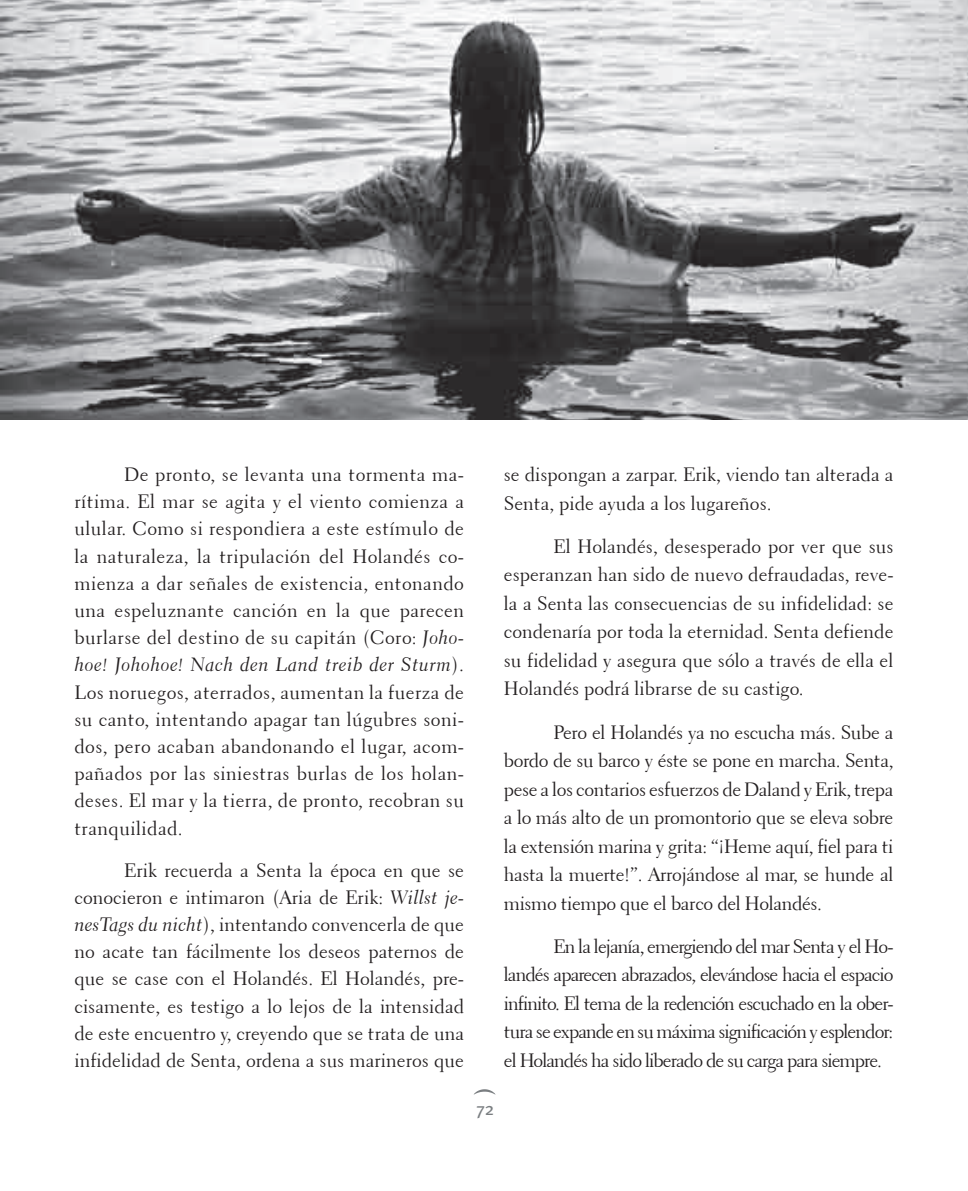
<style>
.page{position:relative;width:968px;height:1191px;background:#fff}
.page>*{position:absolute;margin:0;border:0;box-sizing:border-box;transform-origin:0 0}
.t1{font:19.25px/27.1px "Transitional 521 BT Roman A";color:#231f20;text-align:justify}
.t2{font:19.25px "Transitional 521 BT Cursive A";letter-spacing:.02em;color:#231f20}
.t3{font:17.5px "Meta";color:#7a7e81}
.s1{font-family:"Transitional 521 BT Cursive A"}
.s2{font-family:"Transitional 521 BT Roman A"}
</style>
<div class="page">
<svg style="left:474px;top:1089px;width:21px;height:5px"></svg>
<img style="left:0;top:0;width:967px;height:419px">
<p class="t1" style="left:74px;top:461px;width:391px;text-indent:50px">De pronto, se levanta una tormenta ma&shy;rítima. El mar se agita y el viento comienza a ulular. Como si respondiera a este estímulo de la naturaleza, la tripulación del Holandés co&shy;mienza a dar señales de existencia, entonando una espeluznante canción en la que parecen burlarse del destino de su capitán (Coro: <span class="s1">Joho-</span></p>
<p class="t2" style="left:74px;top:653px;width:391px">hoe! Johohoe! Nach den Land treib der Sturm<span class="s2">).</span></p>
<p class="t1" style="left:74px;top:678px;width:391px">Los noruegos, aterrados, aumentan la fuerza de su canto, intentando apagar tan lúgubres soni&shy;dos, pero acaban abandonando el lugar, acom&shy;pañados por las siniestras burlas de los holan&shy;deses. El mar y la tierra, de pronto, recobran su tranquilidad.</p>
<p class="t1" style="left:74px;top:856px;width:391px;text-indent:50px">Erik recuerda a Senta la época en que se conocieron e intimaron (Aria de Erik: <span class="s1">Willst je&shy;nesTags du nicht</span>), intentando convencerla de que no acate tan fácilmente los deseos paternos de que se case con el Holandés. El Holandés, pre&shy;cisamente, es testigo a lo lejos de la intensidad de este encuentro y, creyendo que se trata de una infidelidad de Senta, ordena a sus marineros que</p>
<p class="t1" style="left:504px;top:460px;width:391px;line-height:28.5px">se dispongan a zarpar. Erik, viendo tan alterada a<br>Senta, pide ayuda a los lugareños.</p>
<p class="t1" style="left:504px;top:532px;width:391px;line-height:28.5px;text-indent:50px">El Holandés, desesperado por ver que sus esperanzan han sido de nuevo defraudadas, reve&shy;la a Senta las consecuencias de su infidelidad: se condenaría por toda la eternidad. Senta defiende su fidelidad y asegura que sólo a través de ella el Holandés podrá librarse de su castigo.</p>
<p class="t1" style="left:504px;top:718px;width:391px;line-height:28.5px;text-indent:50px">Pero el Holandés ya no escucha más. Sube a bordo de su barco y éste se pone en marcha. Senta, pese a los contarios esfuerzos de Daland y Erik, trepa a lo más alto de un promontorio que se eleva sobre la extensión marina y grita: “¡Heme aquí, fiel para ti hasta la muerte!”. Arrojándose al mar, se hunde al mismo tiempo que el barco del Holandés.</p>
<p class="t1" style="left:504px;top:932px;width:391px;line-height:28.5px;text-indent:50px">En la lejanía, emergiendo del mar Senta y el Ho&shy;landés aparecen abrazados, elevándose hacia el espacio infinito. El tema de la redención escuchado en la ober&shy;tura se expande en su máxima significación y esplendor: el Holandés ha sido liberado de su carga para siempre.</p>
<p class="t3" style="left:476px;top:1098px;width:19px">72</p>
</div>
